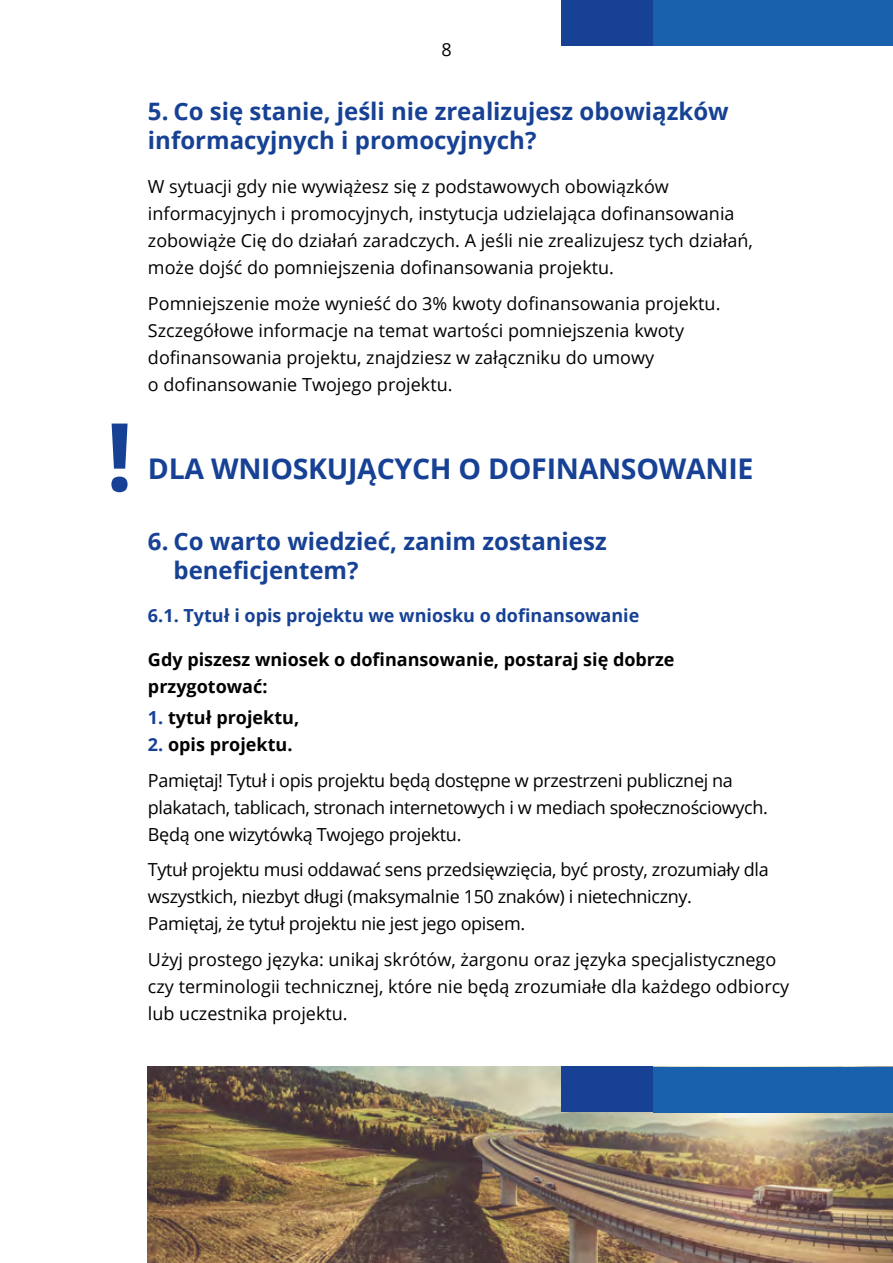
<style>
.page{position:relative;width:893px;height:1263px;background:#fff}
.page>*{position:absolute;margin:0;border:0;box-sizing:border-box;transform-origin:0 0}
.t1{font:700 28.5px "Open Sans";letter-spacing:-.01em;color:#164194}
.t2{font:700 24px/28.8px "Open Sans";color:#164194}
.normalny_biały{font:18px/27px "Open Sans";color:#000}
.normalny_biały-2{font:18px/27px "Open Sans";letter-spacing:-.02em;color:#000}
.normalny_biały-3{font:700 18px/27px "Open Sans";color:#000}
.Punkt{font:700 18px "Open Sans";color:#164194}
.s1{color:#164194}
</style>
<div class="page">
<img style="left:148px;top:1066px;width:745px;height:197px">
<div style="left:653px;top:1066px;width:240px;height:46px;background:#1961ac"></div>
<div style="left:561px;top:1066px;width:92px;height:46px;background:#164194"></div>
<div style="left:653px;top:0;width:240px;height:46px;background:#1961ac"></div>
<div style="left:561px;top:0;width:92px;height:46px;background:#164194"></div>
<svg style="left:111px;top:423px;width:17px;height:69px"></svg>
<p class="normalny_biały" style="left:441px;top:36px;width:12px">8</p>
<p class="t2" style="left:148px;top:97px;width:582px">5. Co się stanie, jeśli nie zrealizujesz obowiązków informacyjnych i promocyjnych?</p>
<p class="normalny_biały" style="left:148px;top:173px;width:606px">W sytuacji gdy nie wywiążesz się z podstawowych obowiązków informacyjnych i promocyjnych, instytucja udzielająca dofinansowania zobowiąże Cię do działań zaradczych. A jeśli nie zrealizujesz tych działań, może dojść do pomniejszenia dofinansowania projektu.</p>
<p class="normalny_biały" style="left:148px;top:289px;width:574px">Pomniejszenie może wynieść do 3% kwoty dofinansowania projektu.<br>Szczegółowe informacje na temat wartości pomniejszenia kwoty dofinansowania projektu, znajdziesz w załączniku do umowy<br>o dofinansowanie Twojego projektu.</p>
<p class="t1" style="left:148px;top:448px;width:607px">DLA WNIOSKUJĄCYCH O DOFINANSOWANIE</p>
<p class="t2" style="left:173px;top:526px;width:435px;text-indent:-26px">6. Co warto wiedzieć, zanim zostaniesz beneficjentem?</p>
<p class="Punkt" style="left:148px;top:603px;width:493px">6.1. Tytuł i opis projektu we wniosku o dofinansowanie</p>
<p class="normalny_biały-3" style="left:148px;top:645px;width:528px">Gdy piszesz wniosek o dofinansowanie, postaraj się dobrze przygotować:</p>
<p class="normalny_biały-3" style="left:148px;top:704px;width:153px"><span class="s1">1.</span> tytuł projektu,</p>
<p class="normalny_biały-3" style="left:148px;top:731px;width:146px"><span class="s1">2.</span> opis projektu.</p>
<p class="normalny_biały-2" style="left:148px;top:766px;width:621px">Pamiętaj! Tytuł i opis projektu będą dostępne w przestrzeni publicznej na plakatach, tablicach, stronach internetowych i w mediach społecznościowych.<br>Będą one wizytówką Twojego projektu.</p>
<p class="normalny_biały-2" style="left:148px;top:856px;width:622px">Tytuł projektu musi oddawać sens przedsięwzięcia, być prosty, zrozumiały dla wszystkich, niezbyt długi (maksymalnie 150 znaków) i nietechniczny.<br>Pamiętaj, że tytuł projektu nie jest jego opisem.</p>
<p class="normalny_biały" style="left:148px;top:945px;width:643px">Użyj prostego języka: unikaj skrótów, żargonu oraz języka specjalistycznego czy terminologii technicznej, które nie będą zrozumiałe dla każdego odbiorcy lub uczestnika projektu.</p>
</div>
